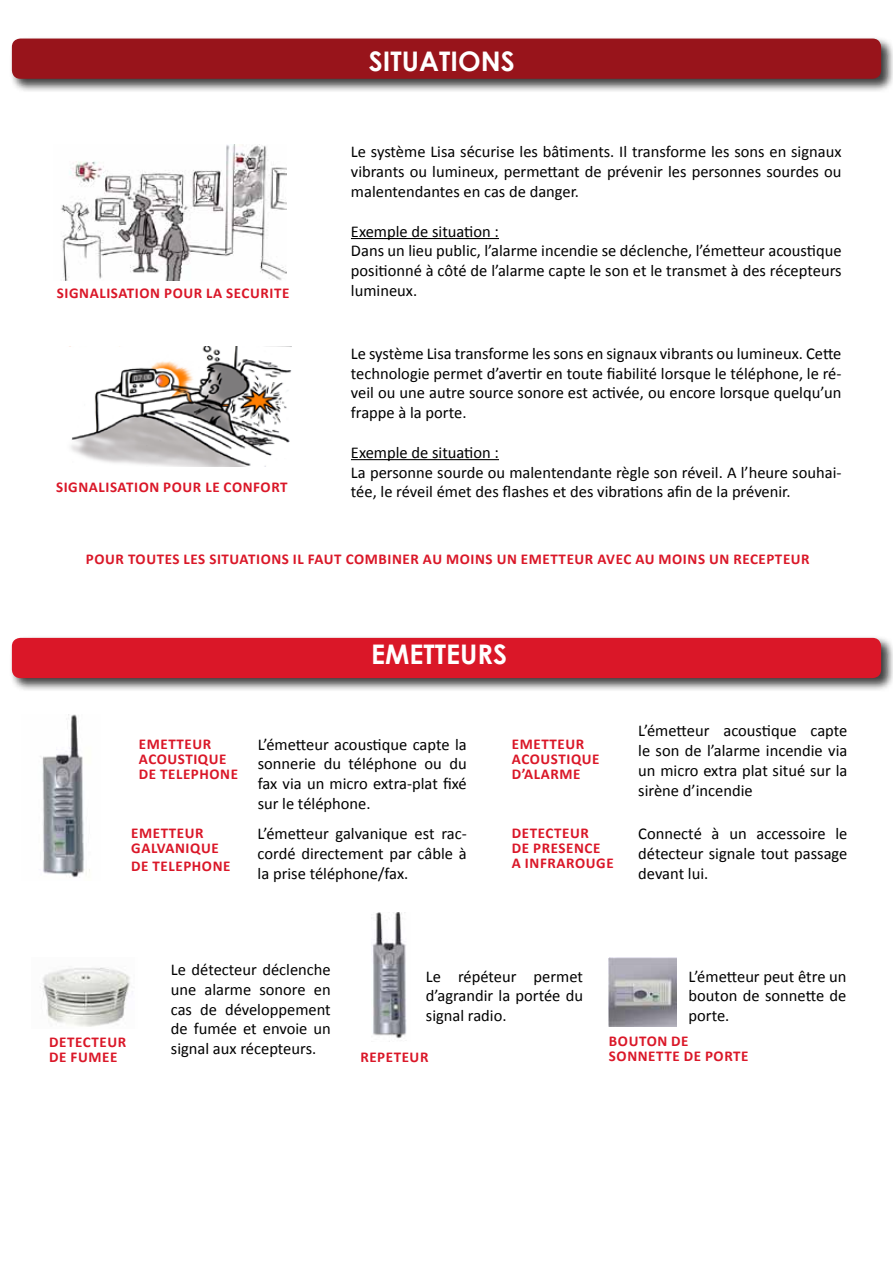
<style>
.page{position:relative;width:893px;height:1263px;background:#fff}
.page>*{position:absolute;margin:0;border:0;box-sizing:border-box;transform-origin:0 0}
.t1{font:700 27px "Century Gothic";color:#fff}
.t2{font:16.5px/19.8px "Calibri";color:#000;text-align:justify}
.t3{font:700 15px/15px "Calibri";letter-spacing:.04em;color:#da1728}
</style>
<div class="page">
<hr style="left:351px;top:238px;width:148px;height:1px;background:#000">
<img style="left:69px;top:346px;width:223px;height:120px">
<hr style="left:351px;top:459px;width:148px;height:1px;background:#000">
<div style="left:10px;top:36px;width:883px;height:57px;background:#000;opacity:.75"></div>
<div style="left:12px;top:39px;width:869px;height:40px;background:#98141b;border-radius:9px"></div>
<div style="left:10px;top:636px;width:883px;height:56px;background:#000;opacity:.75"></div>
<div style="left:12px;top:638px;width:869px;height:40px;background:#da1728;border-radius:9px"></div>
<img style="left:61px;top:144px;width:225px;height:137px">
<img style="left:40px;top:714px;width:50px;height:164px">
<img style="left:40px;top:967px;width:93px;height:60px">
<img style="left:609px;top:958px;width:68px;height:69px">
<img style="left:372px;top:913px;width:35px;height:126px">
<p class="t3" style="left:57px;top:284px;width:234px">SIGNALISATION POUR LA SECURITE</p>
<p class="t3" style="left:56px;top:478px;width:233px">SIGNALISATION POUR LE CONFORT</p>
<h1 class="t1" style="left:369px;top:41px;width:16px">SITUATIONS</h1>
<p class="t2" style="left:351px;top:141px;width:492px">Le système Lisa sécurise les bâtiments. Il transforme les sons en signaux vibrants ou lumineux, permettant de prévenir les personnes sourdes ou malentendantes en cas de danger.</p>
<p class="t2" style="left:351px;top:220px;width:492px;text-align:left">Exemple de situation :<br>Dans un lieu public, l’alarme incendie se déclenche, l’émetteur acoustique positionné à côté de l’alarme capte le son et le transmet à des récepteurs lumineux.</p>
<p class="t2" style="left:351px;top:343px;width:492px">Le système Lisa transforme les sons en signaux vibrants ou lumineux. Cette technologie permet d’avertir en toute fiabilité lorsque le téléphone, le ré&shy;veil ou une autre source sonore est activée, ou encore lorsque quelqu’un frappe à la porte.</p>
<p class="t2" style="left:351px;top:442px;width:492px;text-align:left">Exemple de situation :<br>La personne sourde ou malentendante règle son réveil. A l’heure souhai&shy;tée, le réveil émet des flashes et des vibrations afin de la prévenir.</p>
<p class="t3" style="left:86px;top:550px;width:725px">POUR TOUTES LES SITUATIONS IL FAUT COMBINER AU MOINS UN EMETTEUR AVEC AU MOINS UN RECEPTEUR</p>
<h1 class="t1" style="left:371px;top:634px;width:138px">EMETTEURS</h1>
<p class="t3" style="left:139px;top:735px;width:101px">EMETTEUR<br>ACOUSTIQUE<br>DE TELEPHONE</p>
<p class="t3" style="left:131px;top:825px;width:89px">EMETTEUR<br>GALVANIQUE</p>
<p class="t3" style="left:131px;top:858px;width:101px">DE TELEPHONE</p>
<p class="t2" style="left:258px;top:733px;width:211px">L’émetteur acoustique capte la sonnerie du téléphone ou du fax via un micro extra-plat fixé sur le téléphone.</p>
<p class="t3" style="left:512px;top:735px;width:89px">EMETTEUR<br>ACOUSTIQUE<br>D’ALARME</p>
<p class="t2" style="left:638px;top:720px;width:211px">L’émetteur acoustique capte le son de l’alarme incendie via un micro extra plat situé sur la sirène d’incendie</p>
<p class="t2" style="left:258px;top:823px;width:211px">L’émetteur galvanique est rac&shy;cordé directement par câble à la prise téléphone/fax.</p>
<p class="t3" style="left:512px;top:825px;width:103px">DETECTEUR<br>DE PRESENCE<br>A INFRAROUGE</p>
<p class="t2" style="left:638px;top:823px;width:211px">Connecté à un accessoire le détecteur signale tout passage devant lui.</p>
<p class="t3" style="left:49px;top:1034px;width:78px">DETECTEUR<br>DE FUMEE</p>
<p class="t2" style="left:171px;top:959px;width:161px">Le détecteur déclenche une alarme sonore en cas de développement de fumée et envoie un signal aux récepteurs.</p>
<p class="t2" style="left:426px;top:965px;width:159px">Le répéteur permet d’agrandir la portée du signal radio.</p>
<p class="t3" style="left:360px;top:1048px;width:70px">REPETEUR</p>
<p class="t2" style="left:689px;top:965px;width:159px">L’émetteur peut être un bouton de sonnette de porte.</p>
<p class="t3" style="left:609px;top:1033px;width:141px">BOUTON DE<br>SONNETTE DE PORTE</p>
</div>
